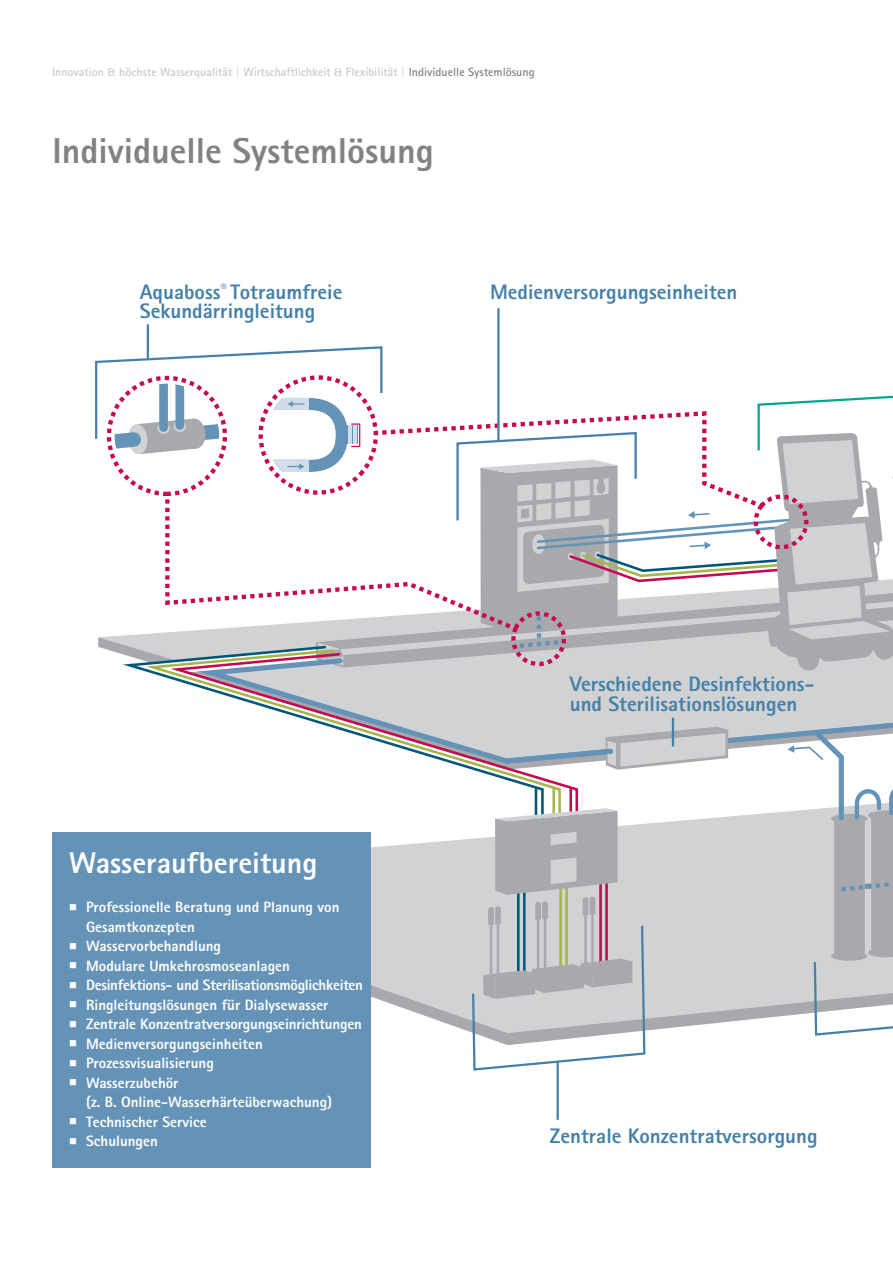
<style>
.page{position:relative;width:893px;height:1263px;background:#fff}
.page>*{position:absolute;margin:0;border:0;box-sizing:border-box;transform-origin:0 0}
.t1{font:800 36px "AT Rotis Sans Serif";color:#808285}
.t2{font:800 30px "AT Rotis Sans Serif";color:#fff}
.t3{font:800 21px/19.5px "AT Rotis Sans Serif";color:#4580a8}
.t4{font:800 15px/19.5px "AT Rotis Sans Serif";color:#fff}
.t5{font:800 15px "AT Rotis Sans Serif";letter-spacing:-.02em;color:#fff}
.t6{font:700 12px "Rotis Sans Serif Pro";color:#c9cacc}
.s1{color:#808285}
</style>
<div class="page">
<svg style="left:371px;top:811px;width:416px;height:221px;background:#d2d3d5"></svg>
<svg style="left:562px;top:674px;width:331px;height:84px;background:#d0d1d4"></svg>
<svg style="left:154px;top:674px;width:391px;height:165px"></svg>
<svg style="left:501px;top:727px;width:227px;height:43px;background:#c7cacf"></svg>
<div style="left:52px;top:832px;width:319px;height:336px;background:#6593b7"></div>
<svg style="left:470px;top:808px;width:177px;height:264px;background:#c5c7ca"></svg>
<hr style="left:557px;top:1062px;width:2px;height:58px;background:#4580a8">
<hr style="left:497px;top:308px;width:3px;height:134px;background:#4580a8">
<svg style="left:787px;top:725px;width:106px;height:311px"></svg>
<hr style="left:672px;top:718px;width:2px;height:28px;background:#4580a8">
<hr style="left:147px;top:324px;width:2px;height:35px;background:#4580a8">
<svg style="left:95px;top:343px;width:798px;height:331px"></svg>
<p class="t6" style="left:52px;top:65px;width:484px">Innovation &amp; höchste Wasserqualität | Wirtschaftlichkeit &amp; Flexibilität | <span class="s1">Individuelle Systemlösung</span></p>
<h1 class="t1" style="left:52px;top:128px;width:383px">Individuelle Systemlösung</h1>
<h3 class="t3" style="left:140px;top:282px;width:204px">Aquaboss<sup>®</sup> Totraumfreie<br>Sekundärringleitung</h3>
<h3 class="t3" style="left:490px;top:282px;width:249px">Medienversorgungseinheiten</h3>
<h3 class="t3" style="left:570px;top:674px;width:246px">Verschiedene Desinfektions&shy;und Sterilisationslösungen</h3>
<h2 class="t2" style="left:69px;top:844px;width:250px">Wasseraufbereitung</h2>
<p class="t4" style="left:86px;top:897px;width:255px;text-indent:-17px">■ Professionelle Beratung und Planung von<br>Gesamtkonzepten</p>
<p class="t4" style="left:69px;top:936px;width:153px">■ Wasservorbehandlung</p>
<p class="t4" style="left:69px;top:955px;width:222px">■ Modulare Umkehrosmoseanlagen</p>
<p class="t5" style="left:69px;top:975px;width:295px">■ Desinfektions- und Sterilisationsmöglichkeiten</p>
<p class="t4" style="left:69px;top:994px;width:261px">■ Ringleitungslösungen für Dialysewasser</p>
<p class="t4" style="left:69px;top:1014px;width:294px">■ Zentrale Konzentratversorgungseinrichtungen</p>
<p class="t4" style="left:69px;top:1033px;width:195px">■ Medienversorgungseinheiten</p>
<p class="t4" style="left:69px;top:1053px;width:146px">■ Prozessvisualisierung</p>
<p class="t4" style="left:86px;top:1072px;width:248px;text-indent:-17px">■ Wasserzubehör<br>(z. B. Online-Wasserhärteüberwachung)</p>
<p class="t4" style="left:69px;top:1111px;width:139px">■ Technischer Service</p>
<p class="t4" style="left:69px;top:1131px;width:90px">■ Schulungen</p>
<h3 class="t3" style="left:550px;top:1126px;width:269px">Zentrale Konzentratversorgung</h3>
</div>
